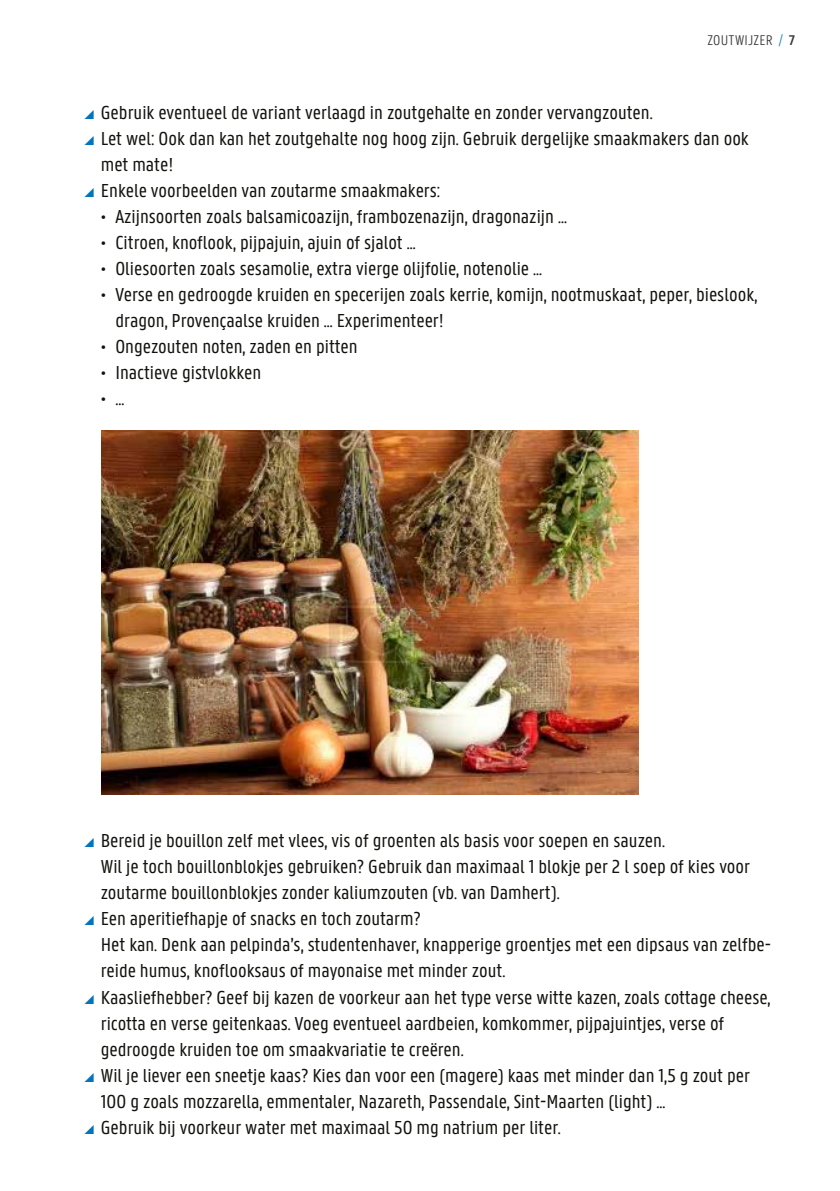
<style>
.page{position:relative;width:840px;height:1191px;background:#fff}
.page>*{position:absolute;margin:0;border:0;box-sizing:border-box;transform-origin:0 0}
.t1{font:20px/26px "U Gent Panno Text";color:#12120d}
.t2{font:18px "U Gent Panno Text";color:#12120d}
.t3{font:300 15px "U Gent Panno Text";letter-spacing:.015em;color:#383937}
.s1{color:#007dc2}
.s2{font-weight:600}
.s3{font-size:18px}
.s4{font-size:20px}
</style>
<div class="page">
<img style="left:101px;top:430px;width:537px;height:364px">
<p class="t3" style="left:707px;top:31px;width:89px">ZOUTWIJZER <span class="s1">/</span> <span class="s2">7</span></p>
<p class="t1" style="left:101px;top:99px;width:649px">Gebruik eventueel de variant verlaagd in zoutgehalte en zonder vervangzouten.<br>Let wel: Ook dan kan het zoutgehalte nog hoog zijn. Gebruik dergelijke smaakmakers dan ook met mate!<br>Enkele voorbeelden van zoutarme smaakmakers:</p>
<p class="t1" style="left:101px;top:203px;width:467px"><span class="s3">•</span> Azijnsoorten zoals balsamicoazijn, frambozenazijn, dragonazijn …</p>
<p class="t1" style="left:101px;top:229px;width:316px"><span class="s3">•</span> Citroen, knoflook, pijpajuin, ajuin of sjalot …</p>
<p class="t1" style="left:101px;top:255px;width:442px"><span class="s3">•</span> Oliesoorten zoals sesamolie, extra vierge olijfolie, notenolie …</p>
<p class="t1" style="left:115px;top:281px;width:643px;text-indent:-14px"><span class="s3">•</span> Verse en gedroogde kruiden en specerijen zoals kerrie, komijn, nootmuskaat, peper, bieslook, dragon, Provençaalse kruiden … Experimenteer!</p>
<p class="t1" style="left:101px;top:333px;width:258px"><span class="s3">•</span> Ongezouten noten, zaden en pitten</p>
<p class="t1" style="left:101px;top:359px;width:161px"><span class="s3">•</span> Inactieve gistvlokken</p>
<p class="t2" style="left:101px;top:389px;width:25px">• <span class="s4">…</span></p>
<p class="t1" style="left:101px;top:827px;width:671px">Bereid je bouillon zelf met vlees, vis of groenten als basis voor soepen en sauzen.<br>Wil je toch bouillonblokjes gebruiken? Gebruik dan maximaal 1 blokje per 2 l soep of kies voor zoutarme bouillonblokjes zonder kaliumzouten (vb. van Damhert).<br>Een aperitiefhapje of snacks en toch zoutarm?<br>Het kan. Denk aan pelpinda’s, studentenhaver, knapperige groentjes met een dipsaus van zelfbe&shy;reide humus, knoflooksaus of mayonaise met minder zout.<br>Kaasliefhebber? Geef bij kazen de voorkeur aan het type verse witte kazen, zoals cottage cheese, ricotta en verse geitenkaas. Voeg eventueel aardbeien, komkommer, pijpajuintjes, verse of gedroogde kruiden toe om smaakvariatie te creëren.<br>Wil je liever een sneetje kaas? Kies dan voor een (magere) kaas met minder dan 1,5 g zout per 100 g zoals mozzarella, emmentaler, Nazareth, Passendale, Sint-Maarten (light) …<br>Gebruik bij voorkeur water met maximaal 50 mg natrium per liter.</p>
</div>
